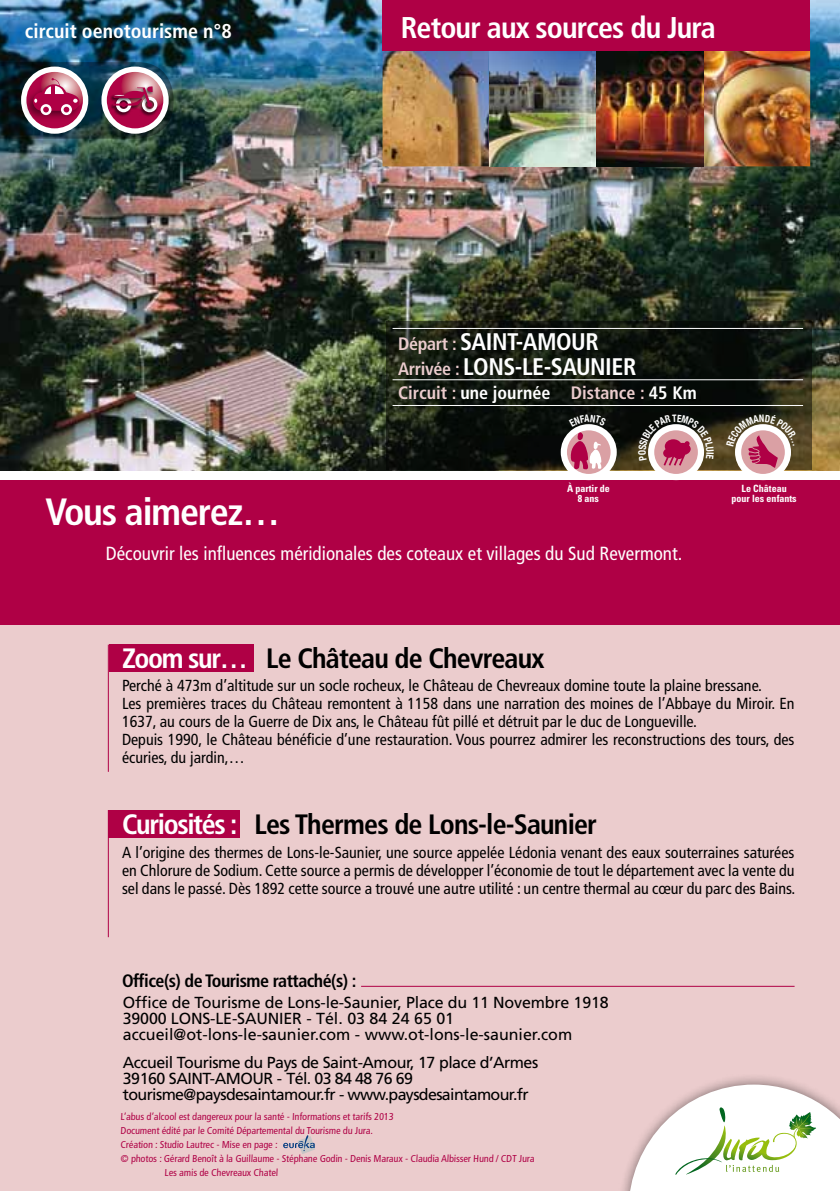
<style>
.page{position:relative;width:840px;height:1191px;background:#fff}
.page>*{position:absolute;margin:0;border:0;box-sizing:border-box;transform-origin:0 0}
.t1{font:700 condensed 38px "Frutiger";letter-spacing:-.03em;color:#fff}
.t2{font:700 condensed 30px "Frutiger";letter-spacing:-.03em;color:#fff}
.t3{font:700 condensed 28px "Frutiger";letter-spacing:-.03em;color:#000}
.t4{font:700 condensed 24px/24.8px "Frutiger";letter-spacing:-.02em;color:#fff}
.t5{font:700 condensed 20px "Frutiger";color:#fff}
.t6{font:condensed 19px "Frutiger";color:#fff}
.t7{font:700 condensed 18px "Frutiger";color:#ebcccd}
.t8{font:700 condensed 18px "Frutiger";letter-spacing:-.03em;color:#000}
.t9{font:condensed 16px/18px "Frutiger";color:#000}
.t10{font:16px/16px "Frutiger";letter-spacing:-.01em;color:#000}
.t11{font:16px/16px "Frutiger";letter-spacing:-.03em;color:#000}
.t12{font:condensed 10px "Frutiger";color:#af0045}
.t13{font:700 condensed 10px/10px "Univers";color:#fff;text-align:center}
.s1{font-size:18px;color:#ebcccd}
.s2{color:#fff}
</style>
<div class="page">
<div style="left:0;top:595px;width:839px;height:596px;background:#ebcccd"></div>
<img style="left:0;top:0;width:839px;height:471px">
<img style="left:382px;top:50px;width:427px;height:116px">
<hr style="left:108px;top:644px;width:1px;height:128px;background:#af0045">
<hr style="left:108px;top:810px;width:1px;height:127px;background:#af0045">
<hr style="left:361px;top:985px;width:433px;height:1px;background:#af0045">
<div style="left:0;top:480px;width:839px;height:145px;background:#af0045"></div>
<svg style="left:283px;top:1135px;width:32px;height:19px"></svg>
<div style="left:109px;top:644px;width:144px;height:28px;background:#af0045"></div>
<div style="left:108px;top:810px;width:131px;height:27px;background:#af0045"></div>
<div style="left:616px;top:1072px;width:223px;height:119px;background:#000;opacity:.5"></div>
<svg style="left:628px;top:1084px;width:211px;height:107px;background:#eeece4"></svg>
<svg style="left:386px;top:321px;width:425px;height:149px;background:#13170f"></svg>
<svg style="left:650px;top:427px;width:50px;height:50px"></svg>
<div style="left:647px;top:424px;width:56px;height:56px;border:6px solid #fff;border-radius:50%"></div>
<svg style="left:563px;top:427px;width:50px;height:50px"></svg>
<div style="left:560px;top:424px;width:56px;height:56px;border:6px solid #fff;border-radius:50%"></div>
<svg style="left:570px;top:432px;width:32px;height:39px"></svg>
<svg style="left:737px;top:427px;width:50px;height:50px"></svg>
<div style="left:734px;top:424px;width:56px;height:56px;border:6px solid #fff;border-radius:50%"></div>
<hr style="left:392px;top:328px;width:410px;height:1px;background:#fff">
<hr style="left:392px;top:379px;width:410px;height:1px;background:#fff">
<hr style="left:392px;top:405px;width:410px;height:1px;background:#fff">
<div style="left:382px;top:0;width:427px;height:50px;background:#af0045"></div>
<img style="left:0;top:62px;width:173px;height:77px">
<svg style="left:568px;top:414px;width:43px;height:12px"></svg>
<svg style="left:634px;top:414px;width:161px;height:54px;background:#84625e"></svg>
<p class="t5" style="left:25px;top:19px;width:208px">circuit oenotourisme n°8</p>
<h2 class="t2" style="left:400px;top:10px;width:316px">Retour aux sources du Jura</h2>
<h1 class="t1" style="left:45px;top:489px;width:236px">Vous aimerez…</h1>
<h3 class="t4" style="left:398px;top:330px;width:239px"><span class="s1">Départ :</span> SAINT-AMOUR<br><span class="s1">Arrivée :</span> LONS-LE-SAUNIER</h3>
<p class="t7" style="left:398px;top:382px;width:300px">Circuit : <span class="s2">une journée</span> Distance : <span class="s2">45 Km</span></p>
<p class="t13" style="left:566px;top:483px;width:44px">À partir de<br>8 ans</p>
<p class="t6" style="left:106px;top:543px;width:577px">Découvrir les influences méridionales des coteaux et villages du Sud Revermont.</p>
<p class="t13" style="left:731px;top:483px;width:66px">Le Château pour les enfants</p>
<h3 class="t3" style="left:122px;top:641px;width:423px"><span class="s2">Zoom sur…</span> Le Château de Chevreaux</h3>
<p class="t9" style="left:122px;top:677px;width:673px">Perché à 473m d’altitude sur un socle rocheux, le Château de Chevreaux domine toute la plaine bressane.<br>Les premières traces du Château remontent à 1158 dans une narration des moines de l’Abbaye du Miroir. En 1637, au cours de la Guerre de Dix ans, le Château fût pillé et détruit par le duc de Longueville.<br>Depuis 1990, le Château bénéficie d’une restauration. Vous pourrez admirer les reconstructions des tours, des écuries, du jardin,…</p>
<h3 class="t3" style="left:122px;top:807px;width:476px"><span class="s2">Curiosités :</span> Les Thermes de Lons-le-Saunier</h3>
<p class="t9" style="left:122px;top:843px;width:674px;text-align:justify">A l’origine des thermes de Lons-le-Saunier, une source appelée Lédonia venant des eaux souterraines saturées en Chlorure de Sodium. Cette source a permis de développer l’économie de tout le département avec la vente du sel dans le passé. Dès 1892 cette source a trouvé une autre utilité : un centre thermal au cœur du parc des Bains.</p>
<p class="t8" style="left:122px;top:970px;width:236px">Office(s) de Tourisme rattaché(s) :</p>
<p class="t10" style="left:123px;top:994px;width:487px">Office de Tourisme de Lons-le-Saunier, Place du 11 Novembre 1918<br>39000 LONS-LE-SAUNIER - Tél. 03 84 24 65 01 accueil@ot-lons-le-saunier.com - www.ot-lons-le-saunier.com</p>
<p class="t11" style="left:123px;top:1054px;width:417px">Accueil Tourisme du Pays de Saint-Amour, 17 place d’Armes<br>39160 SAINT-AMOUR - Tél. 03 84 48 76 69 tourisme@paysdesaintamour.fr - www.paysdesaintamour.fr</p>
<p class="t12" style="left:120px;top:1110px;width:275px">L’abus d’alcool est dangereux pour la santé - Informations et tarifs 2013</p>
<p class="t12" style="left:120px;top:1124px;width:254px">Document édité par le Comité Départemental du Tourisme du Jura.</p>
<p class="t12" style="left:120px;top:1138px;width:159px">Création : Studio Lautrec - Mise en page :</p>
<p class="t12" style="left:120px;top:1152px;width:415px">© photos : Gérard Benoît à la Guillaume - Stéphane Godin - Denis Maraux - Claudia Albisser Hund / CDT Jura</p>
<p class="t12" style="left:164px;top:1166px;width:115px">Les amis de Chevreaux Chatel</p>
</div>
